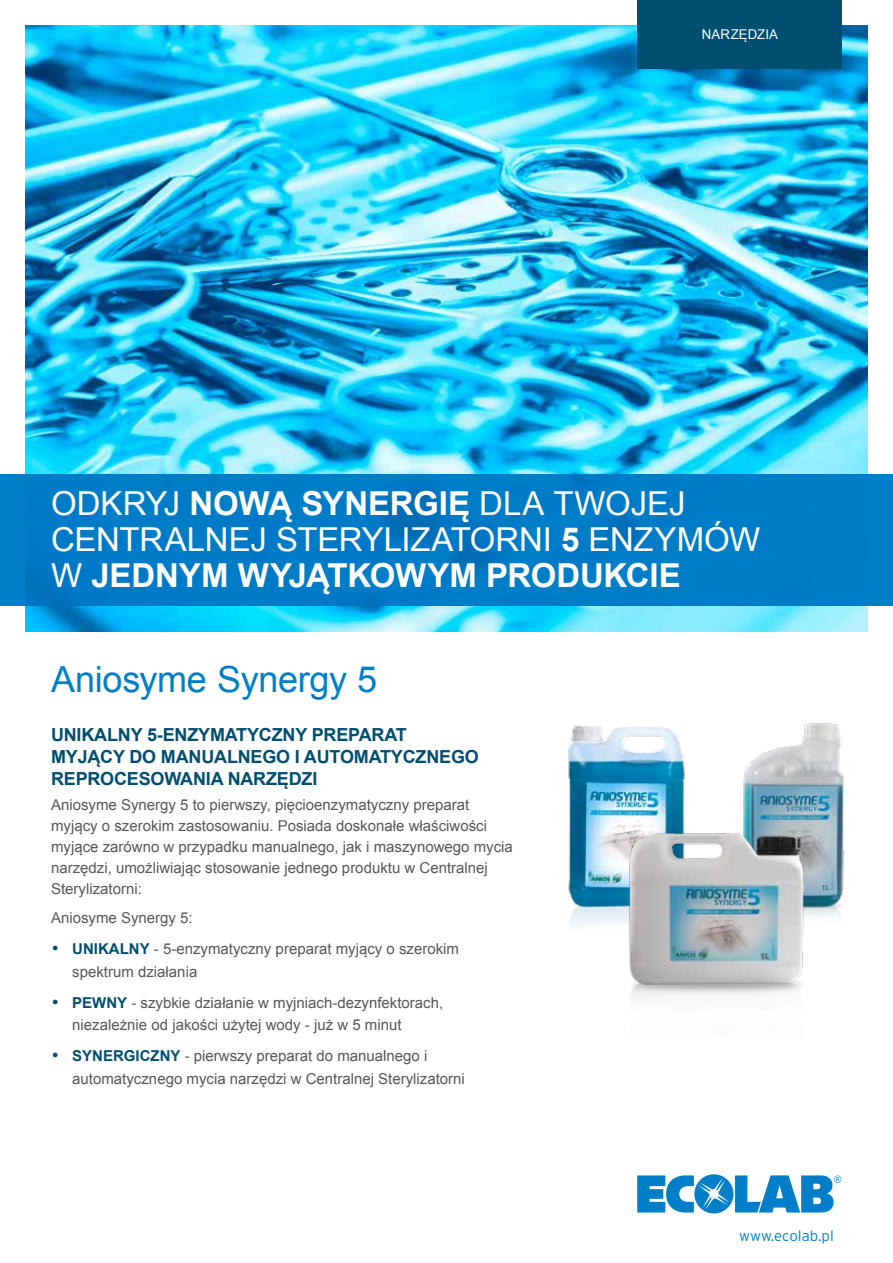
<style>
.page{position:relative;width:893px;height:1263px;background:#fff}
.page>*{position:absolute;margin:0;border:0;box-sizing:border-box;transform-origin:0 0}
.t1{font:36px "Arial";letter-spacing:-.01em;color:#007fc8}
.t2{font:33px/36px "Arial";letter-spacing:-.005em;color:#fff}
.t3{font:700 18px/21.6px "Arial";letter-spacing:-.01em;color:#004e70}
.t4{font:15px/21px "Arial";color:#575756}
.t5{font:300 15px "Interstate";color:#007fc8}
.t6{font:13.5px "Arial";letter-spacing:.01em;color:#fff}
.s1{font-weight:700}
.s2{color:#004e70}
.s3{font-weight:700;color:#004e70}
</style>
<div class="page">
<svg style="left:637px;top:1174px;width:204px;height:39px"></svg>
<img style="left:568px;top:725px;width:117px;height:201px">
<img style="left:26px;top:26px;width:841px;height:605px">
<div style="left:638px;top:0;width:204px;height:68px;background:#004e70"></div>
<div style="left:0;top:474px;width:893px;height:132px;background:#007fc8"></div>
<img style="left:743px;top:723px;width:102px;height:195px">
<img style="left:612px;top:830px;width:209px;height:169px">
<p class="t6" style="left:702px;top:25px;width:78px">NARZĘDZIA</p>
<h2 class="t2" style="left:51px;top:485px;width:711px">ODKRYJ <span class="s1">NOWĄ SYNERGIĘ</span> DLA TWOJEJ<br>CENTRALNEJ STERYLIZATORNI <span class="s1">5</span> ENZYMÓW<br>W <span class="s1">JEDNYM WYJĄTKOWYM PRODUKCIE</span></h2>
<h1 class="t1" style="left:51px;top:655px;width:328px">Aniosyme Synergy 5</h1>
<p class="t3" style="left:51px;top:725px;width:429px">UNIKALNY 5-ENZYMATYCZNY PREPARAT<br>MYJĄCY DO MANUALNEGO I AUTOMATYCZNEGO<br>REPROCESOWANIA NARZĘDZI</p>
<p class="t4" style="left:51px;top:794px;width:463px">Aniosyme Synergy 5 to pierwszy, pięcioenzymatyczny preparat myjący o szerokim zastosowaniu. Posiada doskonałe właściwości myjące zarówno w przypadku manualnego, jak i maszynowego mycia narzędzi, umożliwiając stosowanie jednego produktu w Centralnej Sterylizatorni:</p>
<p class="t4" style="left:51px;top:908px;width:143px">Aniosyme Synergy 5:</p>
<p class="t4" style="left:72px;top:938px;width:388px;line-height:22.5px;text-indent:-21px"><span class="s2">•</span> <span class="s3">UNIKALNY</span> - 5-enzymatyczny preparat myjący o szerokim spektrum działania</p>
<p class="t4" style="left:72px;top:991px;width:372px;line-height:22.5px;text-indent:-21px"><span class="s2">•</span> <span class="s3">PEWNY</span> - szybkie działanie w myjniach-dezynfektorach, niezależnie od jakości użytej wody - już w 5 minut</p>
<p class="t4" style="left:72px;top:1045px;width:394px;line-height:22.5px;text-indent:-21px"><span class="s2">•</span> <span class="s3">SYNERGICZNY</span> - pierwszy preparat do manualnego i automatycznego mycia narzędzi w Centralnej Sterylizatorni</p>
<p class="t5" style="left:739px;top:1227px;width:96px">www.ecolab.pl</p>
</div>
